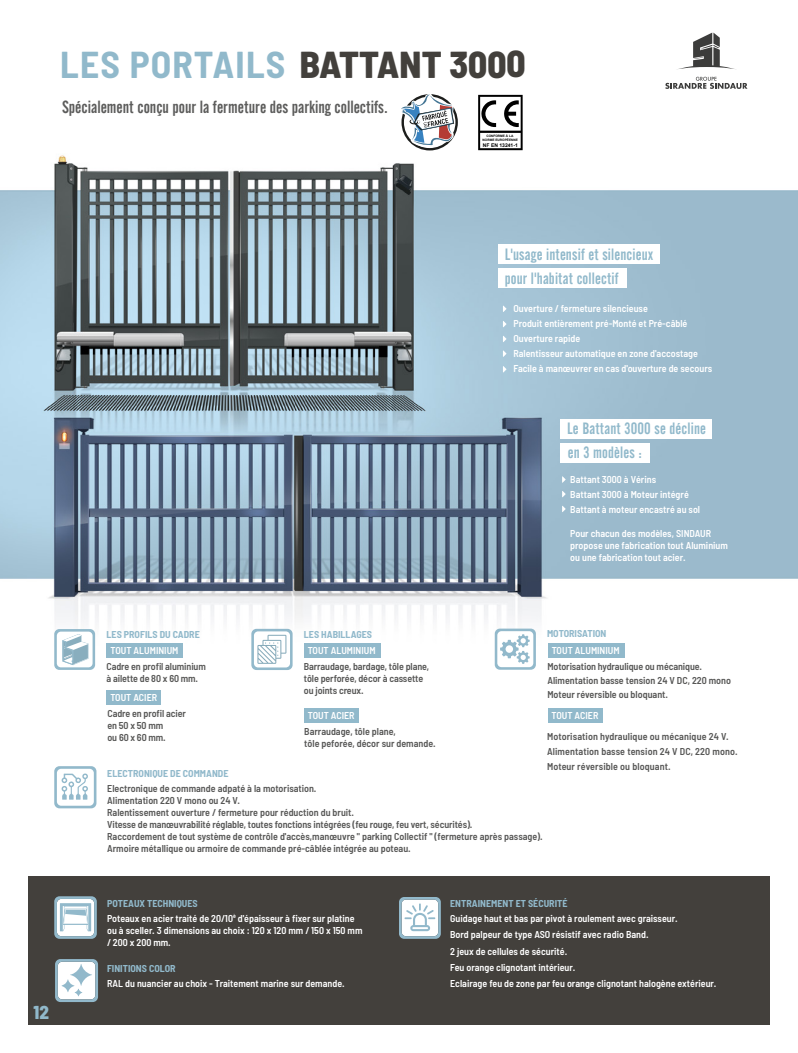
<style>
.page{position:relative;width:798px;height:1053px;background:#fff}
.page>*{position:absolute;margin:0;border:0;box-sizing:border-box;transform-origin:0 0}
.t1{font:700 semi-condensed 37.5px "Barlow";letter-spacing:.03em;color:#91b9cb}
.t2{font:800 semi-condensed 18.75px "Barlow";color:#91b9cb}
.t3{font:17.5px "Alternate Gothic No 2 BT";color:#5c5c5b}
.t4{font:16.25px/24.1px "Alternate Gothic No 2 BT";letter-spacing:.01em;color:#91b9cb}
.t5{font:600 semi-condensed 10px/12px "Barlow";color:#575756}
.t6{font:600 semi-condensed 10px/15px "Barlow";color:#fff}
.t7{font:700 semi-condensed 10px "Barlow";color:#91b9cb}
.t8{font:700 5px "Arial";color:#000}
.t9{font:700 3.25px/4px "Arial";color:#000;text-align:center}
.s1{font-weight:800;color:#43403c}
</style>
<div class="page">
<img style="left:0;top:76px;width:797px;height:949px">
<div style="left:28px;top:875px;width:741px;height:149px;background:#43403c"></div>
<svg style="left:665px;top:77px;width:82px;height:12px"></svg>
<svg style="left:677px;top:33px;width:59px;height:37px"></svg>
<div style="left:107px;top:642px;width:76px;height:15px;background:#91b9cb"></div>
<div style="left:107px;top:690px;width:54px;height:14px;background:#91b9cb"></div>
<div style="left:547px;top:708px;width:55px;height:15px;background:#91b9cb"></div>
<div style="left:304px;top:643px;width:76px;height:15px;background:#91b9cb"></div>
<div style="left:547px;top:642px;width:77px;height:15px;background:#91b9cb"></div>
<div style="left:304px;top:708px;width:54px;height:14px;background:#91b9cb"></div>
<svg style="left:54px;top:629px;width:41px;height:41px"></svg>
<svg style="left:251px;top:628px;width:41px;height:42px"></svg>
<div style="left:498px;top:244px;width:161px;height:20px;background:#fff"></div>
<div style="left:498px;top:268px;width:128px;height:20px;background:#fff"></div>
<div style="left:560px;top:419px;width:151px;height:19px;background:#fff"></div>
<div style="left:560px;top:443px;width:89px;height:20px;background:#fff"></div>
<svg style="left:478px;top:95px;width:44px;height:55px"></svg>
<svg style="left:400px;top:93px;width:57px;height:57px"></svg>
<svg style="left:502px;top:305px;width:4px;height:7px"></svg>
<svg style="left:502px;top:321px;width:4px;height:6px"></svg>
<svg style="left:502px;top:336px;width:4px;height:6px"></svg>
<svg style="left:502px;top:350px;width:4px;height:7px"></svg>
<svg style="left:502px;top:366px;width:4px;height:6px"></svg>
<svg style="left:494px;top:628px;width:41px;height:41px"></svg>
<svg style="left:54px;top:766px;width:42px;height:42px"></svg>
<svg style="left:399px;top:897px;width:41px;height:41px;background:#d5e2e8"></svg>
<svg style="left:54px;top:896px;width:43px;height:42px;background:#c7d8e0"></svg>
<svg style="left:55px;top:959px;width:43px;height:42px;background:#d4e1e7"></svg>
<svg style="left:562px;top:476px;width:3px;height:6px"></svg>
<svg style="left:562px;top:491px;width:3px;height:6px"></svg>
<svg style="left:562px;top:505px;width:3px;height:7px"></svg>
<h1 class="t1" style="left:60px;top:41px;width:467px">LES PORTAILS <span class="s1">BATTANT 3000</span></h1>
<h3 class="t3" style="left:62px;top:97px;width:327px">Spécialement conçu pour la fermeture des parking collectifs.</h3>
<p class="t9" style="left:482px;top:134px;width:37px">CONFORME À LA<br>NORME EUROPÉENNE</p>
<p class="t8" style="left:482px;top:142px;width:37px">NF EN 13241-1</p>
<h2 class="t2" style="left:34px;top:1000px;width:17px">12</h2>
<h3 class="t4" style="left:504px;top:242px;width:150px">L'usage intensif et silencieux</h3>
<h3 class="t4" style="left:504px;top:266px;width:115px">pour l'habitat collectif</h3>
<p class="t6" style="left:513px;top:301px;width:200px">Ouverture / fermeture silencieuse<br>Produit entièrement pré-Monté et Pré-câblé Ouverture rapide<br>Ralentisseur automatique en zone d'accostage Facile à manœuvrer en cas d'ouverture de secours</p>
<h3 class="t4" style="left:567px;top:416px;width:140px">Le Battant 3000 se décline en 3 modèles :</h3>
<p class="t7" style="left:106px;top:627px;width:95px">LES PROFILS DU CADRE</p>
<p class="t6" style="left:570px;top:471px;width:131px">Battant 3000 à Vérins<br>Battant 3000 à Moteur intégré<br>Battant à moteur encastré au sol</p>
<p class="t6" style="left:570px;top:527px;width:159px;line-height:12px">Pour chacun des modèles, SINDAUR propose une fabrication tout Aluminium ou une fabrication tout acier.</p>
<p class="t7" style="left:304px;top:628px;width:70px">LES HABILLAGES</p>
<p class="t7" style="left:547px;top:627px;width:61px">MOTORISATION</p>
<p class="t6" style="left:110px;top:642px;width:69px">TOUT ALUMINIUM</p>
<p class="t6" style="left:307px;top:643px;width:69px">TOUT ALUMINIUM</p>
<p class="t6" style="left:551px;top:642px;width:69px">TOUT ALUMINIUM</p>
<p class="t6" style="left:110px;top:689px;width:48px">TOUT ACIER</p>
<p class="t6" style="left:308px;top:707px;width:48px">TOUT ACIER</p>
<p class="t6" style="left:551px;top:707px;width:48px">TOUT ACIER</p>
<p class="t5" style="left:106px;top:660px;width:101px">Cadre en profil aluminium à ailette de 80 x 60 mm.</p>
<p class="t5" style="left:304px;top:660px;width:127px">Barraudage, bardage, tôle plane, tôle perforée, décor à cassette ou joints creux.</p>
<p class="t5" style="left:304px;top:725px;width:133px">Barraudage, tôle plane,<br>tôle peforée, décor sur demande.</p>
<p class="t5" style="left:547px;top:659px;width:185px;line-height:13.8px">Motorisation hydraulique ou mécanique.<br>Alimentation basse tension 24 V DC, 220 mono<br>Moteur réversible ou bloquant.</p>
<p class="t5" style="left:547px;top:728px;width:192px;line-height:15px">Motorisation hydraulique ou mécanique 24 V.<br>Alimentation basse tension 24 V DC, 220 mono.<br>Moteur réversible ou bloquant.</p>
<p class="t5" style="left:107px;top:707px;width:80px">Cadre en profil acier en 50 x 50 mm<br>ou 60 x 60 mm.</p>
<p class="t7" style="left:107px;top:767px;width:123px">ELECTRONIQUE DE COMMANDE</p>
<p class="t5" style="left:107px;top:782px;width:437px">Electronique de commande adpaté à la motorisation.<br>Alimentation 220 V mono ou 24 V.<br>Ralentissement ouverture / fermeture pour réduction du bruit.<br>Vitesse de manœuvrabilité réglable, toutes fonctions intégrées (feu rouge, feu vert, sécurités).<br>Raccordement de tout système de contrôle d'accès,manœuvre " parking Collectif " (fermeture après passage).<br>Armoire métallique ou armoire de commande pré-câblée intégrée au poteau.</p>
<p class="t7" style="left:107px;top:896px;width:92px">POTEAUX TECHNIQUES</p>
<p class="t7" style="left:450px;top:897px;width:119px">ENTRAINEMENT ET SÉCURITÉ</p>
<p class="t6" style="left:450px;top:910px;width:267px;line-height:16.2px">Guidage haut et bas par pivot à roulement avec graisseur.<br>Bord palpeur de type ASO résistif avec radio Band.<br>2 jeux de cellules de sécurité.<br>Feu orange clignotant intérieur.<br>Eclairage feu de zone par feu orange clignotant halogène extérieur.</p>
<p class="t6" style="left:107px;top:911px;width:257px;line-height:12px">Poteaux en acier traité de 20/10<sup>è</sup> d'épaisseur à fixer sur platine ou à sceller. 3 dimensions au choix : 120 x 120 mm / 150 x 150 mm / 200 x 200 mm.</p>
<p class="t7" style="left:107px;top:961px;width:70px">FINITIONS COLOR</p>
<p class="t6" style="left:107px;top:975px;width:239px">RAL du nuancier au choix - Traitement marine sur demande.</p>
</div>
